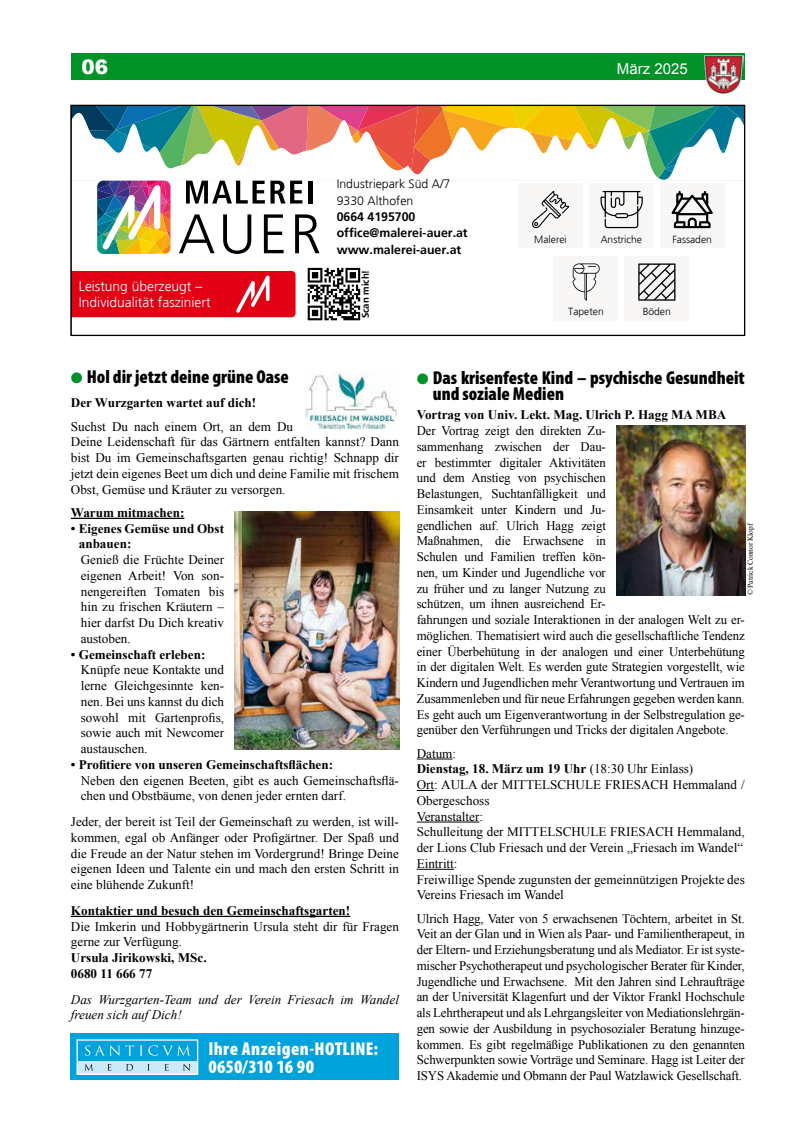
<style>
.page{position:relative;width:798px;height:1134px;background:#fff}
.page>*{position:absolute;margin:0;border:0;box-sizing:border-box;transform-origin:0 0}
.t1{font:900 20px "Arial";color:#fff}
.t2{font:900 condensed 18.75px/16.5px "Myriad Pro";color:#000}
.t3{font:900 condensed 18.75px/18.4px "Myriad Pro";letter-spacing:.015em;color:#fff}
.t4{font:15px "Arial";color:#fff}
.t5{font:300 13.75px/16.9px "Frutiger";color:#fff}
.t6{font:13.12px/15.8px "Times New Roman";letter-spacing:-.005em;color:#000}
.t7{font:700 13.12px/15.8px "Times New Roman";color:#000}
.t8{font:italic 13.12px/15.8px "Times New Roman";color:#000}
.t9{font:700 12.25px/16.2px "Frutiger";color:#000302}
.t10{font:300 12.25px/16.2px "Frutiger";color:#000302}
.t11{font:300 10.38px "Frutiger";color:#000302}
.t12{font:300 10.25px "Frutiger";color:#000302}
.t13{font:700 9.62px "Frutiger";color:#000302}
.t14{font:7.5px "Times New Roman";color:#000}
.s1{color:#009127}
.s2{font-weight:700}
</style>
<div class="page">
<div style="left:71px;top:53px;width:673px;height:27px;background:#009127"></div>
<img style="left:703px;top:55px;width:40px;height:39px">
<hr style="left:71px;top:518px;width:113px;height:1px;background:#000">
<hr style="left:71px;top:916px;width:279px;height:1px;background:#000">
<img style="left:305px;top:371px;width:93px;height:58px">
<img style="left:235px;top:511px;width:164px;height:238px">
<hr style="left:416px;top:759px;width:36px;height:1px;background:#000">
<svg style="left:416px;top:790px;width:18px;height:1px"></svg>
<hr style="left:416px;top:822px;width:63px;height:1px;background:#000">
<hr style="left:416px;top:869px;width:38px;height:1px;background:#000">
<img style="left:616px;top:425px;width:129px;height:170px">
<div style="left:73px;top:271px;width:222px;height:46px;background:#e20015"></div>
<svg style="left:73px;top:107px;width:669px;height:147px"></svg>
<div style="left:553px;top:256px;width:65px;height:64px;background:#f8f7f6"></div>
<svg style="left:572px;top:263px;width:27px;height:38px"></svg>
<div style="left:624px;top:256px;width:64px;height:64px;background:#f8f7f6"></div>
<svg style="left:638px;top:263px;width:37px;height:38px"></svg>
<svg style="left:307px;top:268px;width:53px;height:52px"></svg>
<div style="left:71px;top:105px;width:673px;height:231px;border:1px solid #000"></div>
<div style="left:71px;top:1033px;width:328px;height:47px;background:#00a2db"></div>
<div style="left:77px;top:1060px;width:120px;height:14px;background:#c8eaf9"></div>
<svg style="left:85px;top:1045px;width:106px;height:11px"></svg>
<svg style="left:85px;top:1064px;width:8px;height:6px"></svg>
<svg style="left:107px;top:1064px;width:4px;height:6px"></svg>
<svg style="left:126px;top:1064px;width:7px;height:7px"></svg>
<svg style="left:164px;top:1064px;width:4px;height:6px"></svg>
<svg style="left:183px;top:1064px;width:7px;height:7px"></svg>
<div style="left:76px;top:1039px;width:122px;height:36px;border:1px solid #fff"></div>
<h1 class="t1" style="left:81px;top:52px;width:28px">06</h1>
<p class="t4" style="left:616px;top:59px;width:72px">März 2025</p>
<p class="t5" style="left:79px;top:278px;width:133px">Leistung überzeugt –<br>Individualität fasziniert</p>
<p class="t10" style="left:336px;top:176px;width:115px">Industriepark Süd A/7<br>9330 Althofen</p>
<p class="t9" style="left:336px;top:209px;width:132px">0664 4195700 office@malerei-auer.at www.malerei-auer.at</p>
<p class="t13" style="left:360px;top:318px;width:50px;rotate:-90deg">Scan mich!</p>
<p class="t11" style="left:534px;top:234px;width:34px">Malerei</p>
<p class="t11" style="left:600px;top:233px;width:43px">Anstriche</p>
<p class="t11" style="left:672px;top:233px;width:41px">Fassaden</p>
<p class="t12" style="left:568px;top:306px;width:37px">Tapeten</p>
<p class="t12" style="left:642px;top:306px;width:30px">Böden</p>
<h2 class="t2" style="left:71px;top:368px;width:219px"><span class="s1">●</span> Hol dir jetzt deine grüne Oase</h2>
<p class="t7" style="left:71px;top:395px;width:187px">Der Wurzgarten wartet auf dich!</p>
<p class="t6" style="left:71px;top:418px;width:329px">Suchst Du nach einem Ort, an dem Du<br>Deine Leidenschaft für das Gärtnern entfalten kannst? Dann bist Du im Gemeinschaftsgarten genau richtig! Schnapp dir jetzt dein eigenes Beet um dich und deine Familie mit frischem Obst, Gemüse und Kräuter zu versorgen.</p>
<p class="t7" style="left:71px;top:504px;width:115px">Warum mitmachen:</p>
<p class="t7" style="left:79px;top:520px;width:147px;text-indent:-8px">• Eigenes Gemüse und Obst anbauen:</p>
<p class="t6" style="left:81px;top:552px;width:145px;text-align:justify">Genieß die Früchte Deiner eigenen Arbeit! Von son&shy;nengereiften Tomaten bis hin zu frischen Kräutern – hier darfst Du Dich kreativ austoben.</p>
<p class="t7" style="left:71px;top:646px;width:136px">• Gemeinschaft erleben:</p>
<p class="t6" style="left:81px;top:662px;width:145px;text-align:justify">Knüpfe neue Kontakte und lerne Gleichgesinnte ken&shy;nen. Bei uns kannst du dich sowohl mit Gartenprofis, sowie auch mit Newcomer austauschen.</p>
<p class="t7" style="left:71px;top:756px;width:263px">• Profitiere von unseren Gemeinschaftsflächen:</p>
<p class="t6" style="left:81px;top:772px;width:319px">Neben den eigenen Beeten, gibt es auch Gemeinschaftsflä&shy;chen und Obstbäume, von denen jeder ernten darf.</p>
<p class="t6" style="left:71px;top:814px;width:329px;text-align:justify">Jeder, der bereit ist Teil der Gemeinschaft zu werden, ist will&shy;kommen, egal ob Anfänger oder Profigärtner. Der Spaß und die Freude an der Natur stehen im Vordergrund! Bringe Deine eigenen Ideen und Talente ein und mach den ersten Schritt in eine blühende Zukunft!</p>
<p class="t7" style="left:71px;top:902px;width:281px">Kontaktier und besuch den Gemeinschaftsgarten!</p>
<p class="t6" style="left:71px;top:918px;width:329px">Die Imkerin und Hobbygärtnerin Ursula steht dir für Fragen gerne zur Verfügung.</p>
<p class="t7" style="left:71px;top:949px;width:137px">Ursula Jirikowski, MSc.<br>0680 11 666 77</p>
<p class="t8" style="left:71px;top:991px;width:329px">Das Wurzgarten-Team und der Verein Friesach im Wandel freuen sich auf Dich!</p>
<h2 class="t3" style="left:208px;top:1039px;width:171px">Ihre Anzeigen-HOTLINE:<br>0650/310 16 90</h2>
<h2 class="t2" style="left:432px;top:368px;width:313px;text-indent:-16px"><span class="s1">●</span> Das krisenfeste Kind – psychische Gesundheit und soziale Medien</h2>
<p class="t7" style="left:416px;top:407px;width:311px">Vortrag von Univ. Lekt. Mag. Ulrich P. Hagg MA MBA</p>
<p class="t6" style="left:416px;top:423px;width:329px">Der Vortrag zeigt den direkten Zu-<br>sammenhang zwischen der Dau-<br>er bestimmter digitaler Aktivitäten<br>und dem Anstieg von psychischen<br>Belastungen, Suchtanfälligkeit und<br>Einsamkeit unter Kindern und Ju-<br>gendlichen auf. Ulrich Hagg zeigt<br>Maßnahmen, die Erwachsene in<br>Schulen und Familien treffen kön-<br>nen, um Kinder und Jugendliche vor<br>zu früher und zu langer Nutzung zu<br>schützen, um ihnen ausreichend Er-<br>fahrungen und soziale Interaktionen in der analogen Welt zu er&shy;möglichen. Thematisiert wird auch die gesellschaftliche Tendenz einer Überbehütung in der analogen und einer Unterbehütung in der digitalen Welt. Es werden gute Strategien vorgestellt, wie Kindern und Jugendlichen mehr Verantwortung und Vertrauen im Zusammenleben und für neue Erfahrungen gegeben werden kann.<br>Es geht auch um Eigenverantwortung in der Selbstregulation ge&shy;genüber den Verführungen und Tricks der digitalen Angebote.</p>
<p class="t6" style="left:416px;top:745px;width:329px">Datum:<br><span class="s2">Dienstag, 18. März um 19 Uhr</span> (18:30 Uhr Einlass)<br>Ort: AULA der MITTELSCHULE FRIESACH Hemmaland / Obergeschoss<br>Veranstalter:<br>Schulleitung der MITTELSCHULE FRIESACH Hemmaland, der Lions Club Friesach und der Verein „Friesach im Wandel“ Eintritt:<br>Freiwillige Spende zugunsten der gemeinnützigen Projekte des Vereins Friesach im Wandel</p>
<p class="t6" style="left:416px;top:910px;width:329px;text-align:justify">Ulrich Hagg, Vater von 5 erwachsenen Töchtern, arbeitet in St.<br>Veit an der Glan und in Wien als Paar- und Familientherapeut, in der Eltern- und Erziehungsberatung und als Mediator. Er ist syste&shy;mischer Psychotherapeut und psychologischer Berater für Kinder, Jugendliche und Erwachsene. Mit den Jahren sind Lehraufträge an der Universität Klagenfurt und der Viktor Frankl Hochschule als Lehrtherapeut und als Lehrgangsleiter von Mediationslehrgän&shy;gen sowie der Ausbildung in psychosozialer Beratung hinzuge&shy;kommen. Es gibt regelmäßige Publikationen zu den genannten Schwerpunkten sowie Vorträge und Seminare. Hagg ist Leiter der ISYS Akademie und Obmann der Paul Watzlawick Gesellschaft.</p>
<p class="t14" style="left:745px;top:595px;width:74px;rotate:-90deg">© Patrick Connor Klopf</p>
</div>
